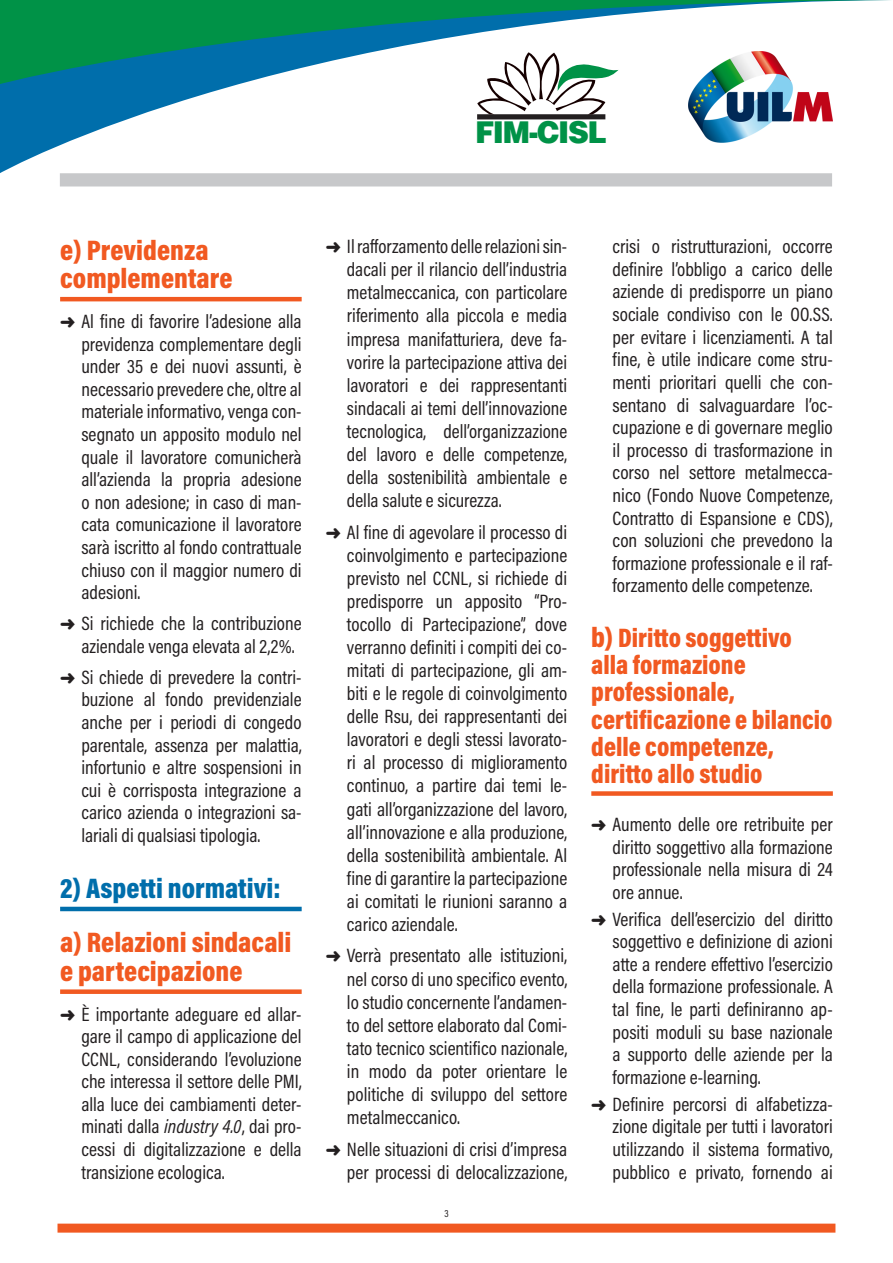
<style>
.page{position:relative;width:893px;height:1263px;background:#fff}
.page>*{position:absolute;margin:0;border:0;box-sizing:border-box;transform-origin:0 0}
.t1{font:900 30px "Helvetica";letter-spacing:-.045em;color:#009247;scale:.96 1}
.tiitoletto_ok{font:900 28.5px/28.7px "Acumin Pro Cond";color:#f15921}
.tiitoletto_ok-2{font:900 28.5px "Acumin Pro Cond";color:#006eab}
.tiitoletto_ok-3{font:900 27px/27.2px "Acumin Pro Cond";color:#f15921}
.t2{font:19.5px/22.6px "Acumin Pro Cond";color:#231f20;text-align:justify}
.t3{font:10.5px "Acumin Pro Cond";color:#231f20}
.s1{font-style:italic}
.s2{font-size:28.5px}
</style>
<div class="page">
<div style="left:58px;top:1223px;width:777px;height:9px;background:#f15921"></div>
<div style="left:60px;top:173px;width:772px;height:13px;background:#c7c8ca"></div>
<svg style="left:0;top:84px;width:833px;height:89px"></svg>
<svg style="left:0;top:0;width:890px;height:84px"></svg>
<div style="left:477px;top:114px;width:128px;height:5px;background:#231f20"></div>
<svg style="left:477px;top:52px;width:141px;height:62px"></svg>
<img style="left:689px;top:51px;width:143px;height:96px">
<hr style="left:60px;top:297px;width:242px;height:4px;background:#f15921">
<hr style="left:60px;top:907px;width:242px;height:4px;background:#006eab">
<div style="left:60px;top:989px;width:242px;height:5px;background:#f15921"></div>
<div style="left:591px;top:791px;width:242px;height:5px;background:#f15921"></div>
<h1 class="t1" style="left:475px;top:113px;width:139px">FIM-CISL</h1>
<p class="tiitoletto_ok" style="left:60px;top:235px;width:174px">e) Previdenza complementare</p>
<p class="t2" style="left:81px;top:310px;width:222px;text-indent:-21px">➜ Al fine di favorire l’adesione alla previdenza complementare degli under 35 e dei nuovi assunti, è necessario prevedere che, oltre al materiale informativo, venga con&shy;segnato un apposito modulo nel quale il lavoratore comunicherà all’azienda la propria adesione o non adesione; in caso di man&shy;cata comunicazione il lavoratore sarà iscritto al fondo contrattuale chiuso con il maggior numero di adesioni.</p>
<p class="t2" style="left:81px;top:612px;width:222px;text-indent:-21px">➜ Si richiede che la contribuzione aziendale venga elevata al 2,2%.</p>
<p class="t2" style="left:81px;top:665px;width:222px;text-indent:-21px">➜ Si chiede di prevedere la contri&shy;buzione al fondo previdenziale anche per i periodi di congedo parentale, assenza per malattia, infortunio e altre sospensioni in cui è corrisposta integrazione a carico azienda o integrazioni sa&shy;lariali di qualsiasi tipologia.</p>
<p class="tiitoletto_ok-2" style="left:60px;top:870px;width:222px">2) Aspetti normativi:</p>
<p class="tiitoletto_ok" style="left:60px;top:927px;width:233px">a) Relazioni sindacali e partecipazione</p>
<p class="t2" style="left:81px;top:1002px;width:222px;text-indent:-21px">➜ È importante adeguare ed allar&shy;gare il campo di applicazione del CCNL, considerando l’evoluzione che interessa il settore delle PMI, alla luce dei cambiamenti deter&shy;minati dalla <span class="s1">industry 4.0</span>, dai pro&shy;cessi di digitalizzazione e della transizione ecologica.</p>
<p class="t2" style="left:347px;top:235px;width:222px;line-height:23.1px;text-indent:-21px">➜ Il rafforzamento delle relazioni sin&shy;dacali per il rilancio dell’industria metalmeccanica, con particolare riferimento alla piccola e media impresa manifatturiera, deve fa&shy;vorire la partecipazione attiva dei lavoratori e dei rappresentanti sindacali ai temi dell’innovazione tecnologica, dell’organizzazione del lavoro e delle competenze, della sostenibilità ambientale e della salute e sicurezza.</p>
<p class="t2" style="left:347px;top:520px;width:222px;line-height:23.1px;text-indent:-21px">➜ Al fine di agevolare il processo di coinvolgimento e partecipazione previsto nel CCNL, si richiede di predisporre un apposito “Pro&shy;tocollo di Partecipazione”, dove verranno definiti i compiti dei co&shy;mitati di partecipazione, gli am&shy;biti e le regole di coinvolgimento delle Rsu, dei rappresentanti dei lavoratori e degli stessi lavorato&shy;ri al processo di miglioramento continuo, a partire dai temi le&shy;gati all’organizzazione del lavoro, all’innovazione e alla produzione, della sostenibilità ambientale. Al fine di garantire la partecipazione ai comitati le riunioni saranno a carico aziendale.</p>
<p class="t2" style="left:347px;top:944px;width:222px;line-height:23.1px;text-indent:-21px">➜ Verrà presentato alle istituzioni, nel corso di uno specifico evento, lo studio concernente l’andamen&shy;to del settore elaborato dal Comi&shy;tato tecnico scientifico nazionale, in modo da poter orientare le politiche di sviluppo del settore metalmeccanico.</p>
<p class="t2" style="left:326px;top:1137px;width:243px;line-height:23.1px;text-align:right">➜ Nelle situazioni di crisi d’impresa per processi di delocalizzazione,</p>
<p class="t3" style="left:444px;top:1206px;width:6px">3</p>
<p class="t2" style="left:613px;top:235px;width:222px">crisi o ristrutturazioni, occorre definire l’obbligo a carico delle aziende di predisporre un piano sociale condiviso con le OO.SS. per evitare i licenziamenti. A tal fine, è utile indicare come stru&shy;menti prioritari quelli che con&shy;sentano di salvaguardare l’oc&shy;cupazione e di governare meglio il processo di trasformazione in corso nel settore metalmecca&shy;nico (Fondo Nuove Competenze, Contratto di Espansione e CDS), con soluzioni che prevedono la formazione professionale e il raf&shy;forzamento delle competenze.</p>
<p class="tiitoletto_ok-3" style="left:591px;top:624px;width:243px"><span class="s2">b)</span> Diritto soggettivo alla formazione professionale, certificazione e bilancio delle competenze, diritto allo studio</p>
<p class="t2" style="left:613px;top:812px;width:222px;text-indent:-21px">➜ Aumento delle ore retribuite per diritto soggettivo alla formazione professionale nella misura di 24 ore annue.</p>
<p class="t2" style="left:613px;top:907px;width:222px;text-indent:-21px">➜ Verifica dell’esercizio del diritto soggettivo e definizione di azioni atte a rendere effettivo l’esercizio della formazione professionale. A tal fine, le parti definiranno ap&shy;positi moduli su base nazionale a supporto delle aziende per la formazione e-learning.</p>
<p class="t2" style="left:613px;top:1092px;width:222px;text-indent:-21px">➜ Definire percorsi di alfabetizza&shy;zione digitale per tutti i lavoratori utilizzando il sistema formativo, pubblico e privato, fornendo ai</p>
</div>
